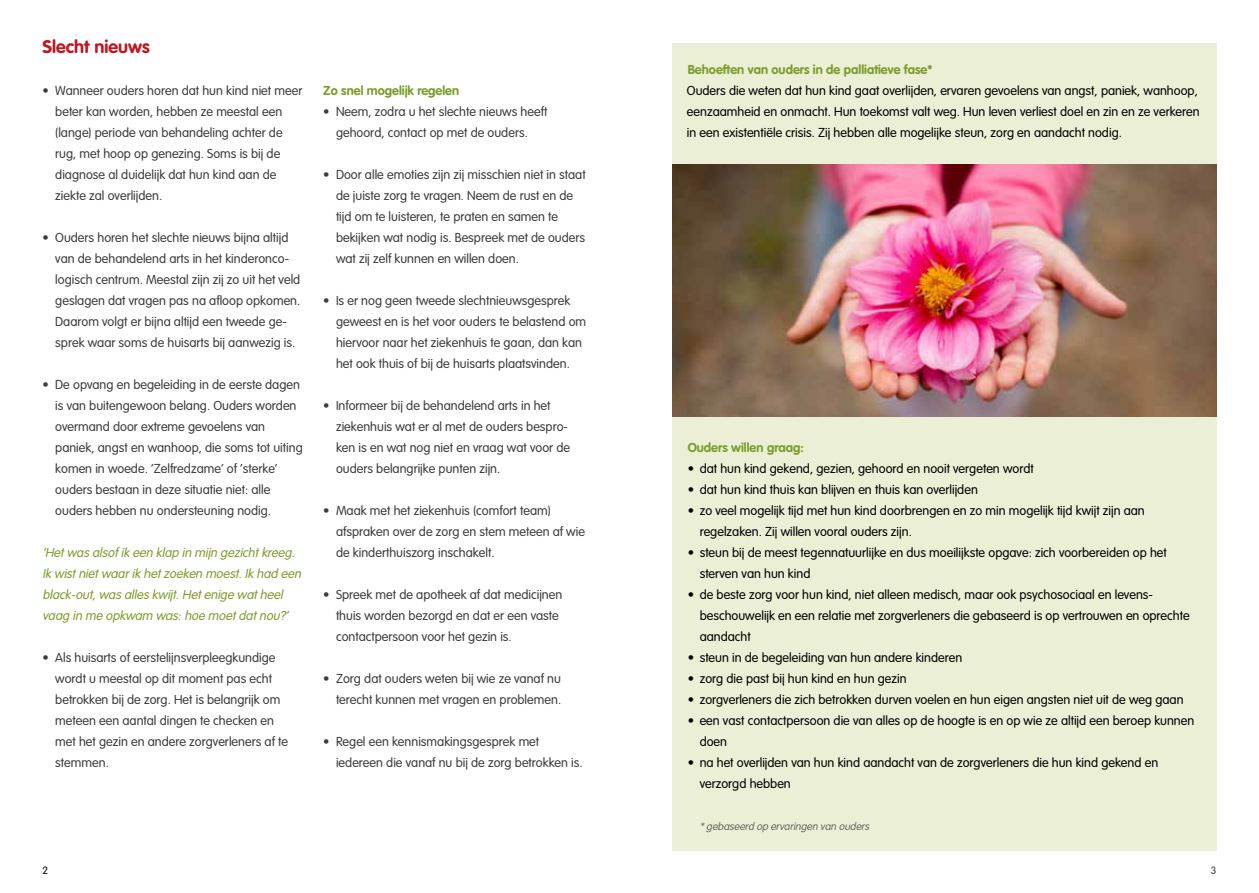
<style>
.page{position:relative;width:1259px;height:893px;background:#fff}
.page>*{position:absolute;margin:0;border:0;box-sizing:border-box;transform-origin:0 0}
.t1{font:700 18px "VAG Rounded";color:#be1622}
.t2{font:300 12.75px/21px "VAG Rounded";color:#3c3c3b}
.t3{font:300 12.75px/21px "VAG Rounded";color:#000}
.t4{font:italic 300 12.75px/21px "VAG Rounded";color:#7c9d2c}
.t5{font:700 12.75px "VAG Rounded";color:#7c9d2c}
.t6{font:italic 100 10.5px "VAG Rounded";color:#575756}
.t7{font:300 10.5px "VAG Rounded";color:#000}
.t8{font:300 10.5px "VAG Rounded";color:#3c3c3b}
</style>
<div class="page">
<div style="left:672px;top:43px;width:544px;height:807px;background:#eaefd5"></div>
<img style="left:672px;top:164px;width:544px;height:252px">
<h1 class="t1" style="left:43px;top:36px;width:109px">Slecht nieuws</h1>
<p class="t2" style="left:55px;top:80px;width:248px;text-indent:-13px">• Wanneer ouders horen dat hun kind niet meer beter kan worden, hebben ze meestal een (lange) periode van behandeling achter de rug, met hoop op genezing. Soms is bij de diagnose al duidelijk dat hun kind aan de ziekte zal overlijden.</p>
<p class="t2" style="left:55px;top:227px;width:246px;text-indent:-13px">• Ouders horen het slechte nieuws bijna altijd van de behandelend arts in het kinderonco&shy;logisch centrum. Meestal zijn zij zo uit het veld geslagen dat vragen pas na afloop opkomen.<br>Daarom volgt er bijna altijd een tweede ge&shy;sprek waar soms de huisarts bij aanwezig is.</p>
<p class="t2" style="left:55px;top:374px;width:249px;text-indent:-13px">• De opvang en begeleiding in de eerste dagen is van buitengewoon belang. Ouders worden overmand door extreme gevoelens van paniek, angst en wanhoop, die soms tot uiting komen in woede. ‘Zelfredzame’ of ‘sterke’ ouders bestaan in deze situatie niet: alle ouders hebben nu ondersteuning nodig.</p>
<p class="t4" style="left:43px;top:542px;width:263px">‘Hetwas alsof ik een klap in mijn gezichtkreeg.<br>Ik wistnietwaarik hetzoeken moest.Ik had een black-out,was alles kwijt.Hetenige watheel vaag in me opkwam was:hoe moetdatnou?’</p>
<p class="t2" style="left:55px;top:647px;width:234px;text-indent:-13px">• Als huisarts of eerstelijnsverpleegkundige wordt u meestal op dit moment pas echt betrokken bij de zorg. Het is belangrijk om meteen een aantal dingen te checken en met het gezin en andere zorgverleners af te stemmen.</p>
<p class="t5" style="left:323px;top:83px;width:137px">Zo snel mogelijk regelen</p>
<p class="t2" style="left:323px;top:101px;width:226px;text-align:center">• Neem, zodra u het slechte nieuws heeft gehoord, contact op met de ouders.</p>
<p class="t2" style="left:336px;top:164px;width:251px;text-indent:-13px">• Door alle emoties zijn zij misschien niet in staat de juiste zorg te vragen. Neem de rust en de tijd om te luisteren, te praten en samen te bekijken wat nodig is. Bespreek met de ouders wat zij zelf kunnen en willen doen.</p>
<p class="t2" style="left:336px;top:290px;width:252px;text-indent:-13px">• Is er nog geen tweede slechtnieuwsgesprek geweest en is het voor ouders te belastend om hiervoor naar het ziekenhuis te gaan, dan kan het ook thuis of bij de huisarts plaatsvinden.</p>
<p class="t2" style="left:336px;top:395px;width:236px;text-indent:-13px">• Informeer bij de behandelend arts in het ziekenhuis wat er al met de ouders bespro&shy;ken is en wat nog niet en vraag wat voor de ouders belangrijke punten zijn.</p>
<p class="t2" style="left:336px;top:500px;width:250px;text-indent:-13px">• Maak met het ziekenhuis (comfort team) afspraken over de zorg en stem meteen af wie de kinderthuiszorg inschakelt.</p>
<p class="t2" style="left:336px;top:584px;width:228px;text-indent:-13px">• Spreek met de apotheek af dat medicijnen thuis worden bezorgd en dat er een vaste contactpersoon voor het gezin is.</p>
<p class="t2" style="left:323px;top:668px;width:239px;text-align:right">• Zorg dat ouders weten bij wie ze vanaf nu terecht kunnen met vragen en problemen.</p>
<p class="t2" style="left:336px;top:731px;width:248px;text-indent:-13px">• Regel een kennismakingsgesprek met iedereen die vanaf nu bij de zorg betrokken is.</p>
<p class="t5" style="left:687px;top:62px;width:246px">Behoeften van ouders in de palliatieve fase*</p>
<p class="t3" style="left:687px;top:80px;width:514px">Ouders die weten dat hun kind gaat overlijden, ervaren gevoelens van angst, paniek, wanhoop, eenzaamheid en onmacht. Hun toekomst valt weg. Hun leven verliest doel en zin en ze verkeren in een existentiële crisis. Zij hebben alle mogelijke steun, zorg en aandacht nodig.</p>
<p class="t5" style="left:687px;top:440px;width:118px">Ouders willen graag:</p>
<p class="t3" style="left:687px;top:458px;width:347px">• dat hun kind gekend, gezien, gehoord en nooit vergeten wordt</p>
<p class="t3" style="left:687px;top:479px;width:292px">• dat hun kind thuis kan blijven en thuis kan overlijden</p>
<p class="t3" style="left:699px;top:500px;width:447px;text-indent:-12px">• zo veel mogelijk tijd met hun kind doorbrengen en zo min mogelijk tijd kwijt zijn aan regelzaken. Zij willen vooral ouders zijn.</p>
<p class="t3" style="left:699px;top:542px;width:469px;text-indent:-12px">• steun bij de meest tegennatuurlijke en dus moeilijkste opgave: zich voorbereiden op het sterven van hun kind</p>
<p class="t3" style="left:699px;top:584px;width:491px;text-indent:-12px">• de beste zorg voor hun kind, niet alleen medisch, maar ook psychosociaal en levens&shy;beschouwelijk en een relatie met zorgverleners die gebaseerd is op vertrouwen en oprechte aandacht</p>
<p class="t3" style="left:687px;top:647px;width:276px">• steun in de begeleiding van hun andere kinderen</p>
<p class="t3" style="left:687px;top:668px;width:220px">• zorg die past bij hun kind en hun gezin</p>
<p class="t3" style="left:687px;top:689px;width:497px">• zorgverleners die zich betrokken durven voelen en hun eigen angsten niet uit de weg gaan</p>
<p class="t3" style="left:699px;top:710px;width:496px;text-indent:-12px">• een vast contactpersoon die van alles op de hoogte is en op wie ze altijd een beroep kunnen doen</p>
<p class="t3" style="left:699px;top:752px;width:460px;text-indent:-12px">• na het overlijden van hun kind aandacht van de zorgverleners die hun kind gekend en verzorgd hebben</p>
<p class="t6" style="left:699px;top:820px;width:173px">*gebaseerd op ervaringen van ouders</p>
<p class="t7" style="left:43px;top:864px;width:7px">2</p>
<p class="t8" style="left:1210px;top:864px;width:7px">3</p>
</div>
